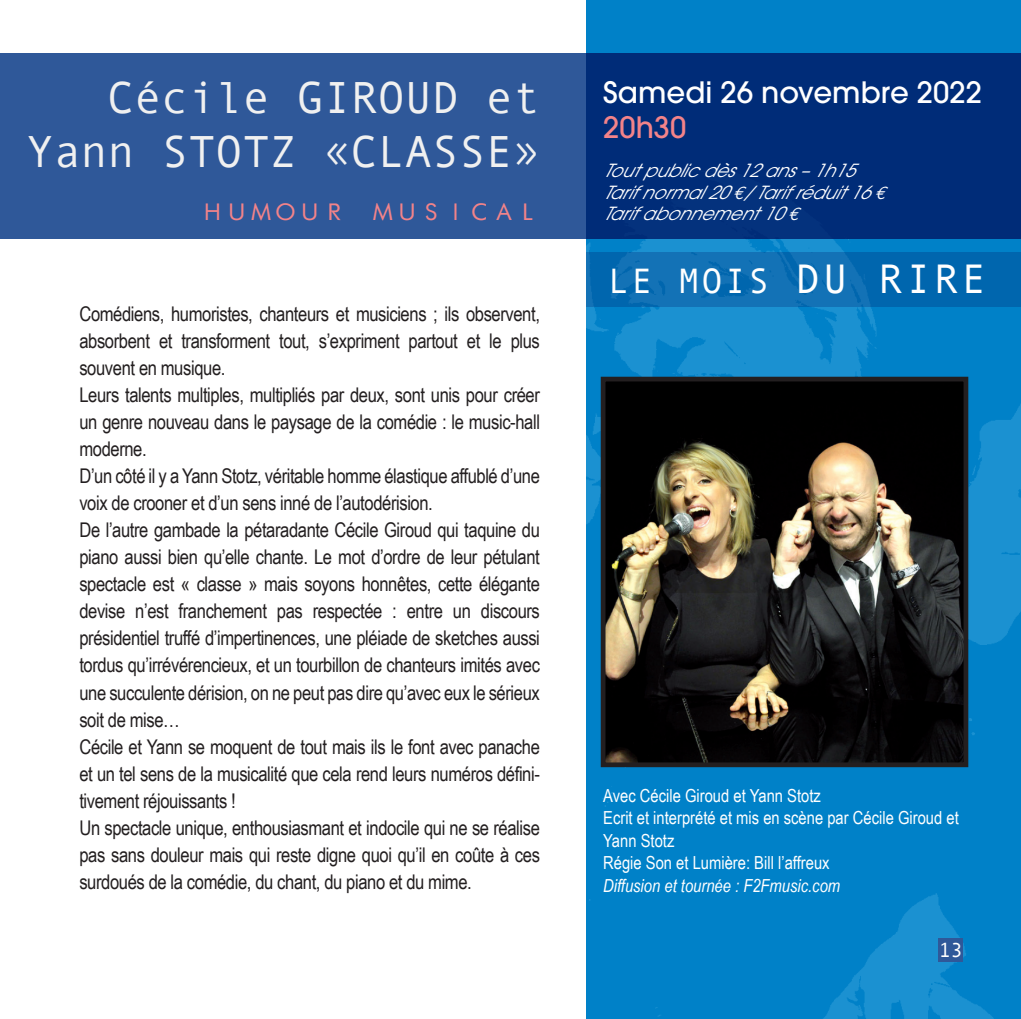
<style>
.page{position:relative;width:1021px;height:1019px;background:#fff}
.page>*{position:absolute;margin:0;border:0;box-sizing:border-box;transform-origin:0 0}
.t1{font:45px/54px "Andale Mono";color:#f0f0f0;text-align:right}
.t2{font:35.32px "Andale Mono";letter-spacing:.06em;color:#fff}
.t3{font:500 29.25px "Avant Garde";color:#fff}
.t4{font:500 29.25px "Avant Garde";color:#f38389}
.t5{font:22.5px "Futurist Fixed Width";letter-spacing:.08em;color:#f38389}
.t6{font:20.25px/27px "Arial Narrow";letter-spacing:-.02em;color:#231f20;text-align:justify}
.t7{font:20.25px "Andale Mono";color:#fff}
.t8{font:18px/22.5px "Arial Narrow";color:#fff}
.t9{font:italic 18px "Avant Garde";color:#fff}
.t10{font:italic 18px "Arial Narrow";color:#fff}
.s1{font-family:"Euro Mono"}
.s2{font-size:41.4px}
</style>
<div class="page">
<img style="left:586px;top:0;width:434px;height:1019px">
<div style="left:586px;top:252px;width:434px;height:54px;background:linear-gradient(to bottom,#096cb2,#096cb2)"></div>
<div style="left:938px;top:938px;width:24px;height:23px;background:#2f5899"></div>
<svg style="left:0;top:53px;width:1020px;height:185px;background:#1b458b"></svg>
<img style="left:606px;top:383px;width:355px;height:378px">
<div style="left:600px;top:377px;width:367px;height:390px;border:5px solid #231f20"></div>
<h1 class="t1" style="left:26px;top:68px;width:515px">Cécile GIROUD et<br>Yann STOTZ «CLASSE»</h1>
<p class="t5" style="left:201px;top:197px;width:340px">HUMOUR MUSICAL</p>
<p class="t6" style="left:79px;top:301px;width:462px">Comédiens, humoristes, chanteurs et musiciens ; ils observent, absorbent et transforment tout, s’expriment partout et le plus souvent en musique.</p>
<p class="t6" style="left:79px;top:382px;width:462px">Leurs talents multiples, multipliés par deux, sont unis pour créer un genre nouveau dans le paysage de la comédie : le music-hall moderne.</p>
<p class="t6" style="left:79px;top:463px;width:462px">D’un côté il y a Yann Stotz, véritable homme élastique affublé d’une voix de crooner et d’un sens inné de l’autodérision.</p>
<p class="t6" style="left:79px;top:517px;width:462px">De l’autre gambade la pétaradante Cécile Giroud qui taquine du piano aussi bien qu’elle chante. Le mot d’ordre de leur pétulant spectacle est « classe » mais soyons honnêtes, cette élégante devise n’est franchement pas respectée : entre un discours présidentiel truffé d’impertinences, une pléiade de sketches aussi tordus qu’irrévérencieux, et un tourbillon de chanteurs imités avec une succulente dérision, on ne peut pas dire qu’avec eux le sérieux soit de mise…</p>
<p class="t6" style="left:79px;top:733px;width:462px">Cécile et Yann se moquent de tout mais ils le font avec panache et un tel sens de la musicalité que cela rend leurs numéros défini&shy;tivement réjouissants !</p>
<p class="t6" style="left:79px;top:814px;width:462px">Un spectacle unique, enthousiasmant et indocile qui ne se réalise pas sans douleur mais qui reste digne quoi qu’il en coûte à ces surdoués de la comédie, du chant, du piano et du mime.</p>
<p class="t3" style="left:603px;top:74px;width:380px">Samedi 26 novembre 2022</p>
<p class="t4" style="left:603px;top:110px;width:85px">20h30</p>
<p class="t9" style="left:603px;top:160px;width:259px">Tout publicdès12 ans–1h15</p>
<p class="t9" style="left:603px;top:181px;width:288px">Tarif normal 20 <span class="s1">E</span>/ Tarif réduit 16<span class="s1">E</span></p>
<p class="t9" style="left:603px;top:203px;width:201px">Tarif abonnement 10 <span class="s1">E</span></p>
<p class="t2" style="left:608px;top:258px;width:379px">LE MOIS <span class="s2">DU RIRE</span></p>
<p class="t8" style="left:603px;top:784px;width:219px">Avec Cécile Giroud et Yann Stotz</p>
<p class="t8" style="left:603px;top:806px;width:357px">Ecrit et interprété et mis en scène par Cécile Giroud et<br>Yann Stotz</p>
<p class="t8" style="left:603px;top:851px;width:228px">Régie Son et Lumière: Bill l’affreux</p>
<p class="t10" style="left:603px;top:875px;width:238px">Diffusion et tournée : F2Fmusic.com</p>
<p class="t7" style="left:938px;top:936px;width:26px">13</p>
</div>
